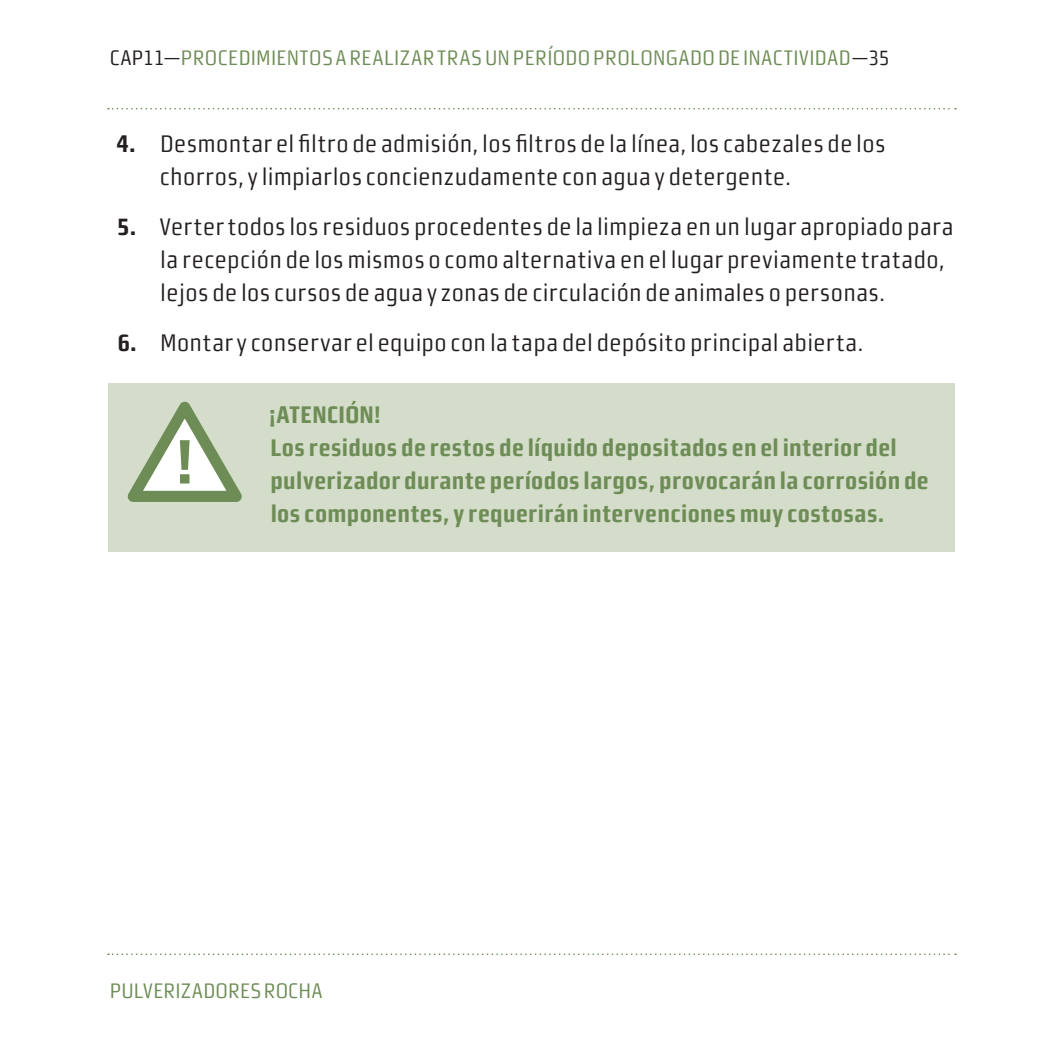
<style>
.page{position:relative;width:1063px;height:1063px;background:#fff}
.page>*{position:absolute;margin:0;border:0;box-sizing:border-box;transform-origin:0 0}
.numeração_bold{font:24px/33px "Morgan Sans Cond Regular Lining";letter-spacing:.015em;color:#231f20}
.texto{font:24px/33px "Morgan Sans Cond Bold Lining";letter-spacing:.015em;color:#6e8d56}
.t1{font:21px "Morgan Sans Cond Regular Lining";letter-spacing:.015em;color:#6e8d56}
.s1{color:#231f20}
.s2{font-family:"Morgan Sans Cond Bold Lining"}
</style>
<div class="page">
<svg style="left:108px;top:953px;width:848px;height:2px"></svg>
<svg style="left:108px;top:108px;width:848px;height:1px"></svg>
<div style="left:108px;top:384px;width:847px;height:168px;background:#d4dcca"></div>
<svg style="left:128px;top:402px;width:114px;height:100px"></svg>
<p class="t1" style="left:110px;top:46px;width:781px"><span class="s1">CAP11—</span>PROCEDIMIENTOS A REALIZAR TRAS UN PERÍODO PROLONGADO DE INACTIVIDAD<span class="s1">—35</span></p>
<p class="numeração_bold" style="left:160px;top:127px;width:727px;text-indent:-43px"><span class="s2">4.</span> Desmontar el filtro de admisión, los filtros de la línea, los cabezales de los chorros, y limpiarlos concienzudamente con agua y detergente.</p>
<p class="numeração_bold" style="left:160px;top:210px;width:795px;text-indent:-43px"><span class="s2">5.</span> Verter todos los residuos procedentes de la limpieza en un lugar apropiado para la recepción de los mismos o como alternativa en el lugar previamente tratado, lejos de los cursos de agua y zonas de circulación de animales o personas.</p>
<p class="numeração_bold" style="left:118px;top:326px;width:747px"><span class="s2">6.</span> Montar y conservar el equipo con la tapa del depósito principal abierta.</p>
<p class="texto" style="left:269px;top:398px;width:661px">¡ATENCIÓN!<br>Los residuos de restos de líquido depositados en el interior del pulverizador durante períodos largos, provocarán la corrosión de los componentes, y requerirán intervenciones muy costosas.</p>
<p class="t1" style="left:110px;top:978px;width:214px">PULVERIZADORES ROCHA</p>
</div>
